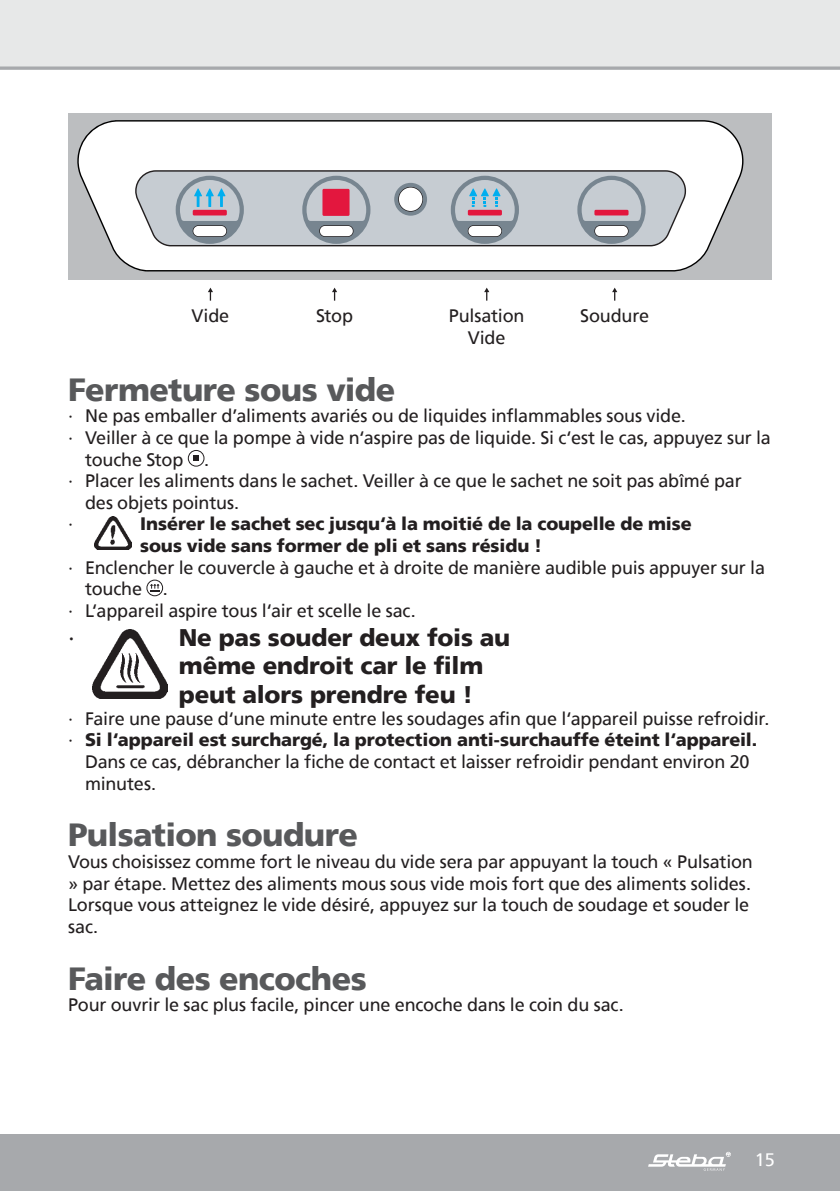
<style>
.page{position:relative;width:840px;height:1191px;background:#fff}
.page>*{position:absolute;margin:0;border:0;box-sizing:border-box;transform-origin:0 0}
.t1{font:900 32px "Frutiger";letter-spacing:-.02em;color:#58595b}
.t2{font:900 24px/28.8px "Frutiger";letter-spacing:-.01em;color:#231f20}
.t3{font:24px "Frutiger";color:#231f20}
.t4{font:18px/21.6px "Frutiger";letter-spacing:-.01em;color:#231f20}
.t5{font:900 18px/21.6px "Frutiger";letter-spacing:-.005em;color:#231f20}
.t6{font:18px "Frutiger";color:#fff}
.s1{font-weight:400}
</style>
<div class="page">
<div style="left:0;top:0;width:839px;height:68px;background:#e7e8e8"></div>
<div style="left:0;top:1134px;width:839px;height:57px;background:#a7a9ac"></div>
<svg style="left:648px;top:1151px;width:82px;height:19px"></svg>
<svg style="left:0;top:66px;width:839px;height:4px;background:#b2b4b7"></svg>
<div style="left:68px;top:113px;width:703px;height:166px;background:#bcbec0"></div>
<svg style="left:77px;top:120px;width:666px;height:152px"></svg>
<svg style="left:135px;top:170px;width:550px;height:76px;background:#bec3c8"></svg>
<svg style="left:394px;top:183px;width:33px;height:33px"></svg>
<svg style="left:175px;top:176px;width:69px;height:68px;background:#abb1bc"></svg>
<svg style="left:450px;top:176px;width:68px;height:68px;background:#acb1bc"></svg>
<svg style="left:577px;top:176px;width:68px;height:68px;background:#b4b2bb"></svg>
<svg style="left:302px;top:176px;width:68px;height:68px;background:#afb6bd"></svg>
<div style="left:322px;top:189px;width:27px;height:27px;background:#e3173e"></div>
<svg style="left:208px;top:288px;width:5px;height:13px"></svg>
<svg style="left:332px;top:288px;width:5px;height:13px"></svg>
<svg style="left:484px;top:288px;width:5px;height:13px"></svg>
<svg style="left:612px;top:288px;width:5px;height:13px"></svg>
<div style="left:188px;top:450px;width:16px;height:16px;border:1px solid #231f20;border-radius:50%"></div>
<svg style="left:193px;top:455px;width:6px;height:6px"></svg>
<img style="left:94px;top:516px;width:37px;height:34px">
<div style="left:146px;top:579px;width:17px;height:17px;border:1px solid #231f20;border-radius:50%"></div>
<svg style="left:150px;top:584px;width:10px;height:7px"></svg>
<img style="left:92px;top:630px;width:75px;height:68px">
<p class="t4" style="left:191px;top:305px;width:39px">Vide</p>
<p class="t4" style="left:316px;top:305px;width:39px">Stop</p>
<p class="t4" style="left:448px;top:305px;width:77px">Pulsation</p>
<p class="t4" style="left:580px;top:305px;width:70px">Soudure</p>
<p class="t4" style="left:467px;top:327px;width:39px">Vide</p>
<h1 class="t1" style="left:68px;top:370px;width:328px">Fermeture sous vide</h1>
<p class="t4" style="left:68px;top:405px;width:619px">∙ Ne pas emballer d’aliments avariés ou de liquides inflammables sous vide.</p>
<p class="t4" style="left:68px;top:427px;width:704px">∙ Veiller à ce que la pompe à vide n‘aspire pas de liquide. Si c‘est le cas, appuyez sur la</p>
<p class="t4" style="left:85px;top:448px;width:125px">touche Stop .</p>
<p class="t4" style="left:68px;top:470px;width:674px">∙ Placer les aliments dans le sachet. Veiller à ce que le sachet ne soit pas abîmé par</p>
<p class="t4" style="left:85px;top:491px;width:155px">des objets pointus.</p>
<p class="t4" style="left:68px;top:513px;width:7px">∙</p>
<p class="t5" style="left:140px;top:513px;width:553px">Insérer le sachet sec jusqu‘à la moitié de la coupelle de mise sous vide sans former de pli et sans résidu !</p>
<p class="t4" style="left:68px;top:556px;width:698px">∙ Enclencher le couvercle à gauche et à droite de manière audible puis appuyer sur la</p>
<p class="t4" style="left:85px;top:578px;width:84px">touche .</p>
<p class="t4" style="left:68px;top:599px;width:349px">∙ L‘appareil aspire tous l‘air et scelle le sac.</p>
<h2 class="t3" style="left:68px;top:623px;width:8px">∙</h2>
<h2 class="t2" style="left:179px;top:622px;width:333px">Ne pas souder deux fois au même endroit car le film peut alors prendre feu !</h2>
<p class="t4" style="left:68px;top:707px;width:702px">∙ Faire une pause d‘une minute entre les soudages afin que l‘appareil puisse refroidir.</p>
<p class="t5" style="left:68px;top:729px;width:690px"><span class="s1">∙</span> Si l‘appareil est surchargé, la protection anti-surchauffe éteint l‘appareil.</p>
<p class="t4" style="left:85px;top:751px;width:665px">Dans ce cas, débrancher la fiche de contact et laisser refroidir pendant environ 20</p>
<p class="t4" style="left:85px;top:772px;width:72px">minutes.</p>
<h1 class="t1" style="left:68px;top:816px;width:291px">Pulsation soudure</h1>
<p class="t4" style="left:68px;top:851px;width:686px">Vous choisissez comme fort le niveau du vide sera par appuyant la touch « Pulsation » par étape. Mettez des aliments mous sous vide mois fort que des aliments solides.<br>Lorsque vous atteignez le vide désiré, appuyez sur la touch de soudage et souder le sac.</p>
<h1 class="t1" style="left:68px;top:959px;width:300px">Faire des encoches</h1>
<p class="t4" style="left:68px;top:994px;width:557px">Pour ouvrir le sac plus facile, pincer une encoche dans le coin du sac.</p>
<p class="t6" style="left:754px;top:1149px;width:22px">15</p>
</div>
